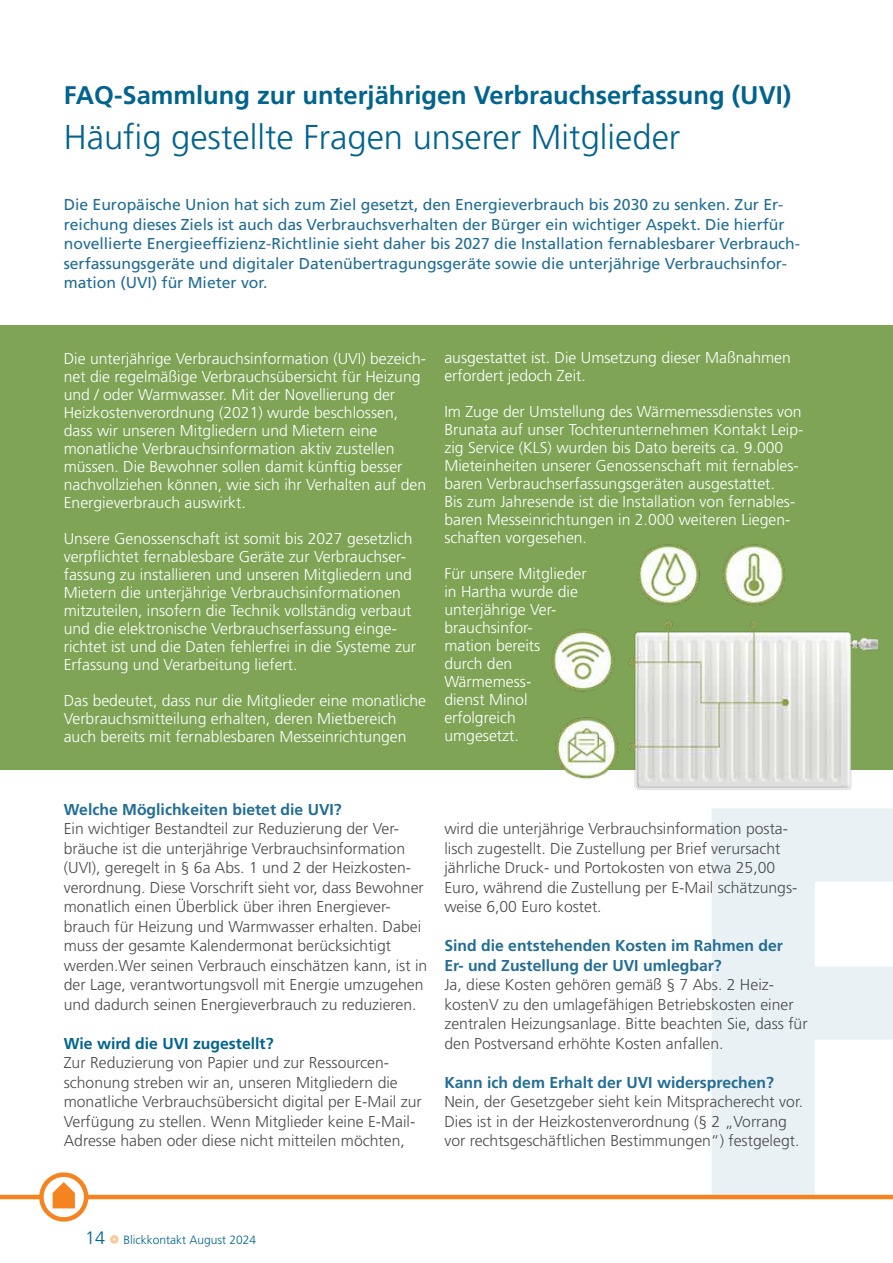
<style>
.page{position:relative;width:893px;height:1263px;background:#fff}
.page>*{position:absolute;margin:0;border:0;box-sizing:border-box;transform-origin:0 0}
.t1{font:900 555px "Frutiger LT Pro";color:#2d7299}
.t2{font:300 34.5px "Frutiger LT Pro";color:#01638e}
.t3{font:700 25.5px "Frutiger LT Pro";color:#01638e}
.t4{font:300 15.75px/18px "Frutiger LT Pro";color:#fff}
.t5{font:300 15.75px/19.5px "Frutiger LT Pro";color:#4b4c4d}
.t6{font:15.75px/19.5px "Frutiger LT Pro";color:#226d95}
.t7{font:700 15.75px/19.5px "Frutiger LT Pro";color:#226d95}
.t8{font:700 15.75px "Frutiger LT Pro";color:#01638e}
.t9{font:300 12px "Frutiger LT Pro";color:#01638e}
.s1{font-size:18px}
</style>
<div class="page">
<div style="left:0;top:325px;width:893px;height:445px;background:#7fa456"></div>
<img style="left:551px;top:544px;width:328px;height:246px">
<div style="left:110px;top:1235px;width:9px;height:9px;border:3px solid #fcc99b;border-radius:50%"></div>
<hr style="left:0;top:1195px;width:893px;height:4px;background:#f58420">
<svg style="left:37px;top:1172px;width:54px;height:50px"></svg>
<h3 class="t3" style="left:64px;top:80px;width:729px">FAQ-Sammlung zur unterjährigen Verbrauchserfassung (UVI)</h3>
<h2 class="t2" style="left:64px;top:117px;width:618px">Häufig gestellte Fragen unserer Mitglieder</h2>
<p class="t6" style="left:64px;top:195px;width:738px">Die Europäische Union hat sich zum Ziel gesetzt, den Energieverbrauch bis 2030 zu senken. Zur Er&shy;reichung dieses Ziels ist auch das Verbrauchsverhalten der Bürger ein wichtiger Aspekt. Die hierfür novellierte Energieeffizienz-Richtlinie sieht daher bis 2027 die Installation fernablesbarer Verbrauch&shy;serfassungsgeräte und digitaler Datenübertragungsgeräte sowie die unterjährige Verbrauchsinfor&shy;mation (UVI) für Mieter vor.</p>
<p class="t4" style="left:64px;top:349px;width:364px">Die unterjährige Verbrauchsinformation (UVI) bezeich&shy;net die regelmäßige Verbrauchsübersicht für Heizung und / oder Warmwasser. Mit der Novellierung der Heizkostenverordnung (2021) wurde beschlossen, dass wir unseren Mitgliedern und Mietern eine monatliche Verbrauchsinformation aktiv zustellen müssen. Die Bewohner sollen damit künftig besser nachvollziehen können, wie sich ihr Verhalten auf den Energieverbrauch auswirkt.</p>
<p class="t4" style="left:64px;top:529px;width:354px">Unsere Genossenschaft ist somit bis 2027 gesetzlich verpflichtet fernablesbare Geräte zur Verbrauchser&shy;fassung zu installieren und unseren Mitgliedern und Mietern die unterjährige Verbrauchsinformationen mitzuteilen, insofern die Technik vollständig verbaut und die elektronische Verbrauchserfassung einge&shy;richtet ist und die Daten fehlerfrei in die Systeme zur Erfassung und Verarbeitung liefert.</p>
<p class="t4" style="left:64px;top:691px;width:364px">Das bedeutet, dass nur die Mitglieder eine monatliche<br>Verbrauchsmitteilung erhalten, deren Mietbereich auch bereits mit fernablesbaren Messeinrichtungen</p>
<p class="t4" style="left:444px;top:348px;width:348px">ausgestattet ist. Die Umsetzung dieser Maßnahmen erfordert jedoch Zeit.</p>
<p class="t4" style="left:444px;top:402px;width:361px">Im Zuge der Umstellung des Wärmemessdienstes von Brunata auf unser Tochterunternehmen Kontakt Leip&shy;zig Service (KLS) wurden bis Dato bereits ca. 9.000<br>Mieteinheiten unserer Genossenschaft mit fernables&shy;baren Verbrauchserfassungsgeräten ausgestattet.<br>Bis zum Jahresende ist die Installation von fernables&shy;baren Messeinrichtungen in 2.000 weiteren Liegen&shy;schaften vorgesehen.</p>
<p class="t4" style="left:444px;top:564px;width:144px">Für unsere Mitglieder in Hartha wurde die unterjährige Ver&shy;brauchsinfor-<br>mation bereits<br>durch den<br>Wärmemess-<br>dienst Minol erfolgreich umgesetzt.</p>
<p class="t7" style="left:64px;top:799px;width:280px">Welche Möglichkeiten bietet die UVI?</p>
<p class="t5" style="left:64px;top:819px;width:365px">Ein wichtiger Bestandteil zur Reduzierung der Ver&shy;bräuche ist die unterjährige Verbrauchsinformation (UVI), geregelt in § 6a Abs. 1 und 2 der Heizkosten&shy;verordnung. Diese Vorschrift sieht vor, dass Bewohner monatlich einen Überblick über ihren Energiever&shy;brauch für Heizung und Warmwasser erhalten. Dabei muss der gesamte Kalendermonat berücksichtigt werden.Wer seinen Verbrauch einschätzen kann, ist in der Lage, verantwortungsvoll mit Energie umzugehen und dadurch seinen Energieverbrauch zu reduzieren.</p>
<p class="t8" style="left:64px;top:1034px;width:211px">Wie wird die UVI zugestellt?</p>
<p class="t5" style="left:64px;top:1053px;width:359px">Zur Reduzierung von Papier und zur Ressourcen&shy;schonung streben wir an, unseren Mitgliedern die monatliche Verbrauchsübersicht digital per E-Mail zur Verfügung zu stellen. Wenn Mitglieder keine E-Mail-Adresse haben oder diese nicht mitteilen möchten,</p>
<p class="t9" style="left:85px;top:1232px;width:173px"><span class="s1">14</span> Blickkontakt August 2024</p>
<h1 class="t1" style="left:678px;top:666px;width:310px">F</h1>
<p class="t5" style="left:444px;top:819px;width:355px">wird die unterjährige Verbrauchsinformation posta&shy;lisch zugestellt. Die Zustellung per Brief verursacht jährliche Druck- und Portokosten von etwa 25,00<br>Euro, während die Zustellung per E-Mail schätzungs&shy;weise 6,00 Euro kostet.</p>
<p class="t7" style="left:444px;top:936px;width:340px">Sind die entstehenden Kosten im Rahmen der<br>Er- und Zustellung der UVI umlegbar?</p>
<p class="t5" style="left:444px;top:975px;width:365px">Ja, diese Kosten gehören gemäß § 7 Abs. 2 Heiz&shy;kostenV zu den umlagefähigen Betriebskosten einer zentralen Heizungsanlage. Bitte beachten Sie, dass für den Postversand erhöhte Kosten anfallen.</p>
<p class="t7" style="left:444px;top:1072px;width:331px">Kann ich dem Erhalt der UVI widersprechen?</p>
<p class="t5" style="left:444px;top:1092px;width:360px">Nein, der Gesetzgeber sieht kein Mitspracherecht vor.<br>Dies ist in der Heizkostenverordnung (§ 2 „Vorrang vor rechtsgeschäftlichen Bestimmungen“) festgelegt.</p>
</div>
